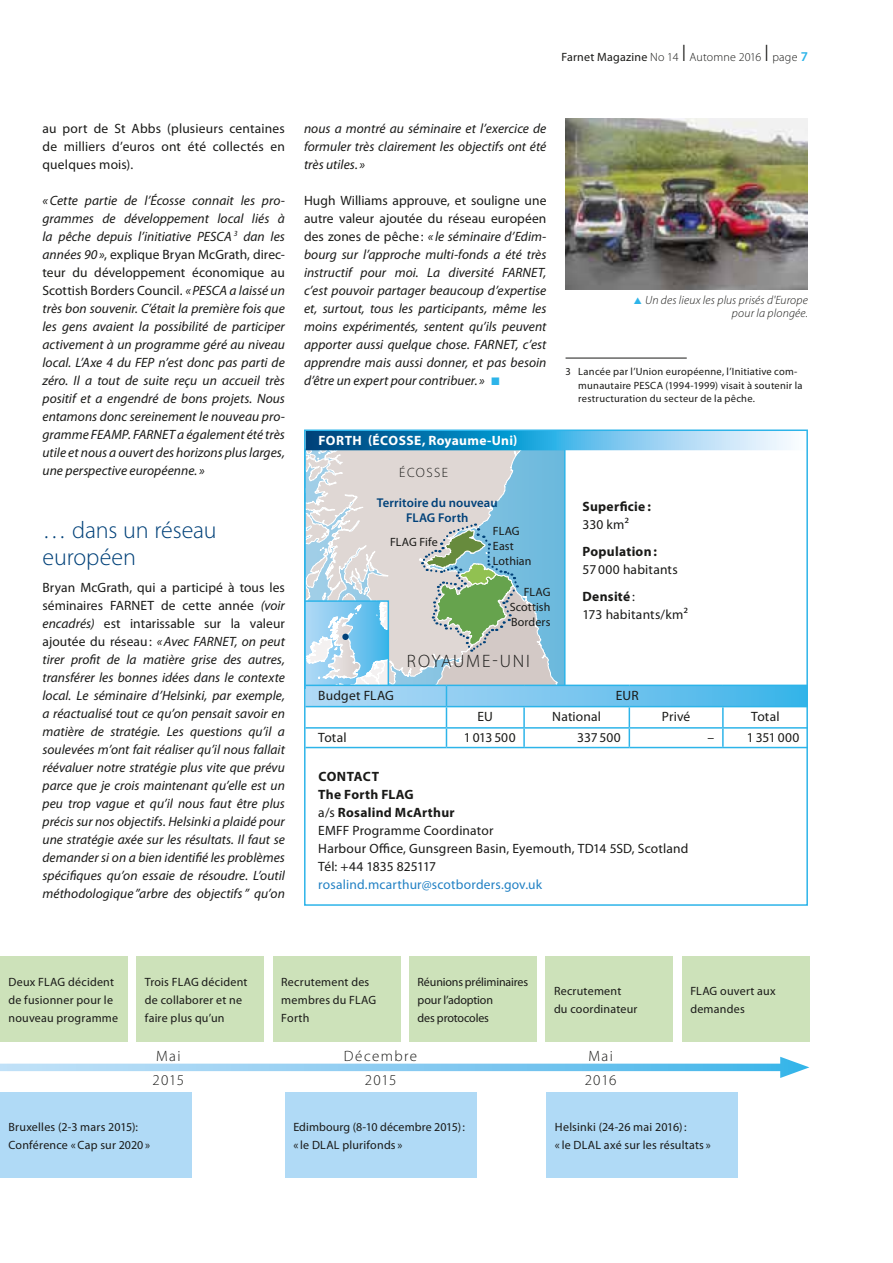
<style>
.page{position:relative;width:893px;height:1263px;background:#fff}
.page>*{position:absolute;margin:0;border:0;box-sizing:border-box;transform-origin:0 0}
.t1{font:300 24px/27px "Myriad Pro";letter-spacing:-.005em;color:#004179}
.t2{font:300 18px "Myriad Pro";letter-spacing:.1em;color:#1a1a18}
.t3{font:300 15px/24px "Myriad Pro";letter-spacing:.085em;color:#1a1a18}
.t4{font:italic 13.5px/18px "Myriad Pro";letter-spacing:.005em;color:#1a1a18;text-align:justify}
.t5{font:13.5px/18px "Myriad Pro";letter-spacing:.01em;color:#1a1a18}
.t6{font:13.5px "Myriad Pro";letter-spacing:.01em;color:#2281c4}
.t7{font:700 13.5px "Myriad Pro";letter-spacing:.02em;color:#fff}
.t8{font:700 13.5px "Myriad Pro";letter-spacing:.02em;color:#1a1a18}
.t9{font:300 13.5px "Myriad Pro";letter-spacing:.105em;color:#1a1a18}
.t10{font:600 12.75px/15px "Myriad Pro";letter-spacing:.005em;color:#004179;text-align:center}
.t11{font:12px/18px "Myriad Pro";letter-spacing:.015em;color:#1a1a18}
.t12{font:12px/18px "Myriad Pro";letter-spacing:-.015em;color:#1a1a18}
.t13{font:italic 300 12px/13.5px "Myriad Pro";letter-spacing:.015em;color:#1a1a18;text-align:right}
.t14{font:300 12px "Myriad Pro";letter-spacing:.015em;color:#1a1a18}
.t15{font:10.5px/13.5px "Myriad Pro";letter-spacing:.02em;color:#1a1a18}
.s1{font-weight:400}
.s2{font-size:24px}
.s3{font-weight:600;font-size:13.5px;color:#2db4e9}
.s4{font-style:normal}
.s5{color:#2db4e9}
.s6{font-weight:700}
</style>
<div class="page">
<svg style="left:305px;top:449px;width:260px;height:239px;background:#77bcdc"></svg>
<svg style="left:307px;top:452px;width:213px;height:57px;background:#d8d6d6"></svg>
<svg style="left:307px;top:452px;width:22px;height:29px"></svg>
<img style="left:566px;top:119px;width:242px;height:170px">
<svg style="left:307px;top:432px;width:484px;height:18px;background:#51a5d0"></svg>
<hr style="left:306px;top:747px;width:140px;height:1px;background:#2db4e9">
<hr style="left:446px;top:747px;width:78px;height:1px;background:#2db4e9">
<hr style="left:524px;top:747px;width:105px;height:1px;background:#2db4e9">
<hr style="left:629px;top:747px;width:94px;height:1px;background:#2db4e9">
<hr style="left:723px;top:747px;width:85px;height:1px;background:#2db4e9">
<svg style="left:0;top:1063px;width:780px;height:8px;background:#90cff1"></svg>
<svg style="left:780px;top:1057px;width:29px;height:21px"></svg>
<div style="left:0;top:957px;width:128px;height:85px;background:#cde2ba"></div>
<div style="left:136px;top:957px;width:128px;height:85px;background:#cde2ba"></div>
<div style="left:273px;top:957px;width:127px;height:85px;background:#cde2ba"></div>
<div style="left:409px;top:957px;width:128px;height:85px;background:#cde2ba"></div>
<div style="left:545px;top:957px;width:128px;height:85px;background:#cde2ba"></div>
<div style="left:682px;top:957px;width:127px;height:85px;background:#cde2ba"></div>
<div style="left:0;top:1093px;width:191px;height:85px;background:#b0daf6"></div>
<div style="left:285px;top:1093px;width:191px;height:85px;background:#b0daf6"></div>
<div style="left:546px;top:1093px;width:192px;height:85px;background:#b0daf6"></div>
<hr style="left:566px;top:358px;width:121px;height:1px;background:#1a1a18">
<svg style="left:305px;top:509px;width:503px;height:238px"></svg>
<p class="t14" style="left:561px;top:50px;width:248px"><span class="s1">Farnet Magazine</span> No 14 <span class="s2">I</span> Automne 2016 <span class="s2">I</span> page <span class="s3">7</span></p>
<p class="t5" style="left:43px;top:119px;width:244px;text-align:justify">au port de St Abbs (plusieurs centaines de milliers d’euros ont été collectés en quelques mois).</p>
<p class="t4" style="left:43px;top:191px;width:244px">«Cette partie de l’Écosse connait les pro&shy;grammes de développement local liés à la pêche depuis l’initiative PESCA <sup>3</sup> dan les années 90 »<span class="s4">, explique Bryan McGrath, direc&shy;teur du développement économique au Scottish Borders Council.</span> «PESCA a laissé un très bon souvenir. C’était la première fois que les gens avaient la possibilité de participer activement à un programme géré au niveau local. L’Axe 4 du FEP n’est donc pas parti de zéro. Il a tout de suite reçu un accueil très positif et a engendré de bons projets. Nous entamons donc sereinement le nouveau pro&shy;gramme FEAMP. FARNET a également été très utile et nous a ouvert des horizons plus larges, une perspective européenne. »</p>
<h1 class="t1" style="left:43px;top:516px;width:176px">… dans un réseau européen</h1>
<p class="t4" style="left:43px;top:578px;width:244px"><span class="s4">Bryan McGrath, qui a participé à tous les séminaires FARNET de cette année</span> (voir encadrés) <span class="s4">est intarissable sur la valeur ajoutée du réseau:</span> «Avec FARNET, on peut tirer profit de la matière grise des autres, transférer les bonnes idées dans le contexte local. Le séminaire d’Helsinki, par exemple, a réactualisé tout ce qu’on pensait savoir en matière de stratégie. Les questions qu’il a soulevées m’ont fait réaliser qu’il nous fallait réévaluer notre stratégie plus vite que prévu parce que je crois maintenant qu’elle est un peu trop vague et qu’il nous faut être plus précis sur nos objectifs. Helsinki a plaidé pour une stratégie axée sur les résultats. Il faut se demander si on a bien identifié les problèmes spécifiques qu’on essaie de résoudre. L’outil méthodologique ”arbre des objectifs” qu’on</p>
<p class="t4" style="left:304px;top:119px;width:244px">nous a montré au séminaire et l’exercice de formuler très clairement les objectifs ont été très utiles. »</p>
<p class="t4" style="left:304px;top:191px;width:244px"><span class="s4">Hugh Williams approuve, et souligne une autre valeur ajoutée du réseau européen des zones de pêche:</span> « le séminaire d’Edim&shy;bourg sur l’approche multi-fonds a été très instructif pour moi. La diversité FARNET, c’est pouvoir partager beaucoup d’expertise et, surtout, tous les participants, même les moins expérimentés, sentent qu’ils peuvent apporter aussi quelque chose. FARNET, c’est apprendre mais aussi donner, et pas besoin d’être un expert pour contribuer. » <span class="s5">■</span></p>
<p class="t7" style="left:318px;top:432px;width:200px">FORTH (ÉCOSSE, Royaume-Uni)</p>
<p class="t9" style="left:399px;top:465px;width:50px">ÉCOSSE</p>
<p class="t10" style="left:377px;top:495px;width:122px">Territoire du nouveau<br>FLAG Forth</p>
<p class="t11" style="left:390px;top:533px;width:49px">FLAG Fife</p>
<p class="t11" style="left:493px;top:523px;width:40px;line-height:15px">FLAG<br>East<br>Lothian</p>
<p class="t11" style="left:510px;top:584px;width:42px;line-height:15px;text-align:justify;text-indent:14px">FLAG Scottish Borders</p>
<h2 class="t2" style="left:407px;top:651px;width:125px">ROYAUME-UNI</h2>
<p class="t13" style="left:633px;top:293px;width:177px"><span class="s5">▲</span> Un des lieux les plus prisés d'Europe pour la plongée.</p>
<p class="t15" style="left:578px;top:365px;width:226px;text-indent:-13px">3 Lancée par l’Union européenne, l’Initiative com&shy;munautaire PESCA (1994-1999) visait à soutenir la restructuration du secteur de la pêche.</p>
<p class="t8" style="left:583px;top:497px;width:70px">Superficie :</p>
<p class="t5" style="left:583px;top:515px;width:48px">330 km²</p>
<p class="t8" style="left:583px;top:542px;width:76px">Population:</p>
<p class="t5" style="left:583px;top:555px;width:97px;line-height:27px">57 000 habitants<br><span class="s6">Densité</span> :</p>
<p class="t5" style="left:583px;top:605px;width:107px">173 habitants/km²</p>
<p class="t5" style="left:318px;top:686px;width:77px">Budget FLAG</p>
<p class="t5" style="left:616px;top:686px;width:24px">EUR</p>
<p class="t5" style="left:478px;top:707px;width:17px">EU</p>
<p class="t5" style="left:552px;top:707px;width:50px">National</p>
<p class="t5" style="left:662px;top:707px;width:30px">Privé</p>
<p class="t5" style="left:751px;top:707px;width:30px">Total</p>
<p class="t5" style="left:318px;top:728px;width:30px">Total</p>
<p class="t5" style="left:464px;top:728px;width:53px">1 013 500</p>
<p class="t5" style="left:577px;top:728px;width:45px">337 500</p>
<p class="t5" style="left:708px;top:728px;width:93px">– 1 351 000</p>
<p class="t5" style="left:318px;top:767px;width:372px"><span class="s6">CONTACT<br>The Forth FLAG<br></span>a/s <span class="s6">Rosalind McArthur<br></span>EMFF Programme Coordinator<br>Harbour Office, Gunsgreen Basin, Eyemouth, TD14 5SD, Scotland<br>Tél: +44 1835 825117</p>
<p class="t6" style="left:318px;top:876px;width:225px">rosalind.mcarthur@scotborders.gov.uk</p>
<p class="t11" style="left:9px;top:973px;width:111px">Deux FLAG décident de fusionner pour le nouveau programme</p>
<p class="t11" style="left:145px;top:973px;width:104px">Trois FLAG décident de collaborer et ne faire plus qu’un</p>
<p class="t11" style="left:281px;top:973px;width:97px">Recrutement des membres du FLAG<br>Forth</p>
<p class="t12" style="left:418px;top:973px;width:112px">Réunions préliminaires pour l’adoption<br>des protocoles</p>
<p class="t11" style="left:554px;top:982px;width:85px">Recrutement du coordinateur</p>
<p class="t11" style="left:690px;top:982px;width:87px">FLAG ouvert aux demandes</p>
<p class="t3" style="left:152px;top:1044px;width:33px">Mai<br>2015</p>
<p class="t3" style="left:585px;top:1044px;width:33px">Mai<br>2016</p>
<p class="t3" style="left:344px;top:1044px;width:75px;text-align:center">Décembre<br>2015</p>
<p class="t11" style="left:9px;top:1118px;width:143px">Bruxelles (2-3 mars 2015):<br>Conférence « Cap sur 2020 »</p>
<p class="t11" style="left:293px;top:1118px;width:173px">Edimbourg (8-10 décembre 2015): « le DLAL plurifonds »</p>
<p class="t11" style="left:555px;top:1118px;width:157px">Helsinki (24-26 mai 2016) :<br>« le DLAL axé sur les résultats »</p>
</div>
